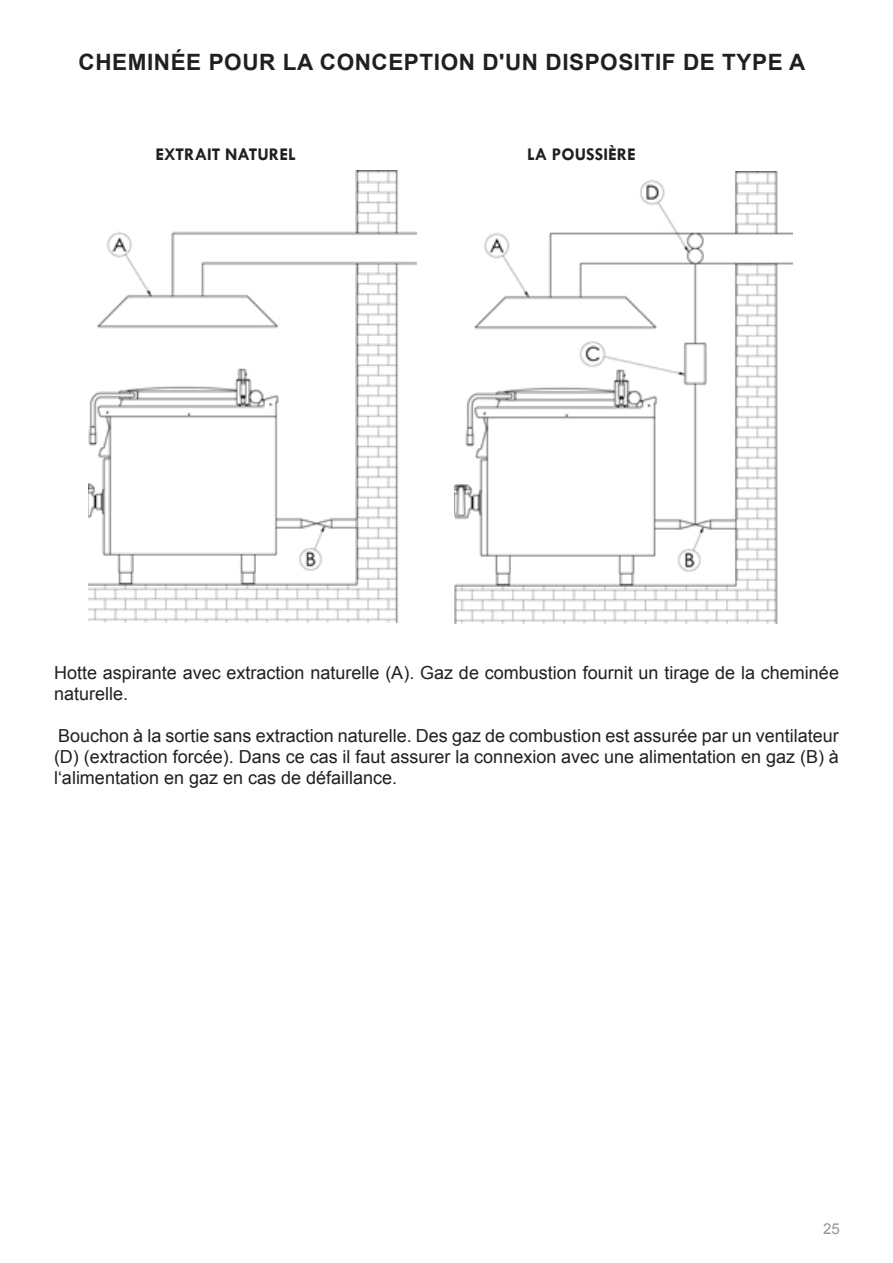
<style>
.page{position:relative;width:893px;height:1263px;background:#fff}
.page>*{position:absolute;margin:0;border:0;box-sizing:border-box;transform-origin:0 0}
.t1{font:700 22.5px "Arial";letter-spacing:.025em;color:#231f20}
.t2{font:18px/21px "Arial";color:#231f20}
.t3{font:700 18px "Tw Cen";color:#231f20}
.t4{font:15px "Arial";color:#939598}
</style>
<div class="page">
<img style="left:88px;top:171px;width:328px;height:452px">
<img style="left:455px;top:172px;width:338px;height:451px">
<p class="t1" style="left:79px;top:48px;width:728px">CHEMINÉE POUR LA CONCEPTION D'UN DISPOSITIF DE TYPE A</p>
<p class="t3" style="left:156px;top:143px;width:142px">EXTRAIT NATUREL</p>
<p class="t3" style="left:527px;top:143px;width:110px">LA POUSSIÈRE</p>
<p class="t2" style="left:54px;top:662px;width:786px">Hotte aspirante avec extraction naturelle (A). Gaz de combustion fournit un tirage de la cheminée naturelle.</p>
<p class="t2" style="left:54px;top:725px;width:786px;text-align:justify">Bouchon à la sortie sans extraction naturelle. Des gaz de combustion est assurée par un ventilateur (D) (extraction forcée). Dans ce cas il faut assurer la connexion avec une alimentation en gaz (B) à l‘alimentation en gaz en cas de défaillance.</p>
<p class="t4" style="left:823px;top:1218px;width:18px">25</p>
</div>
